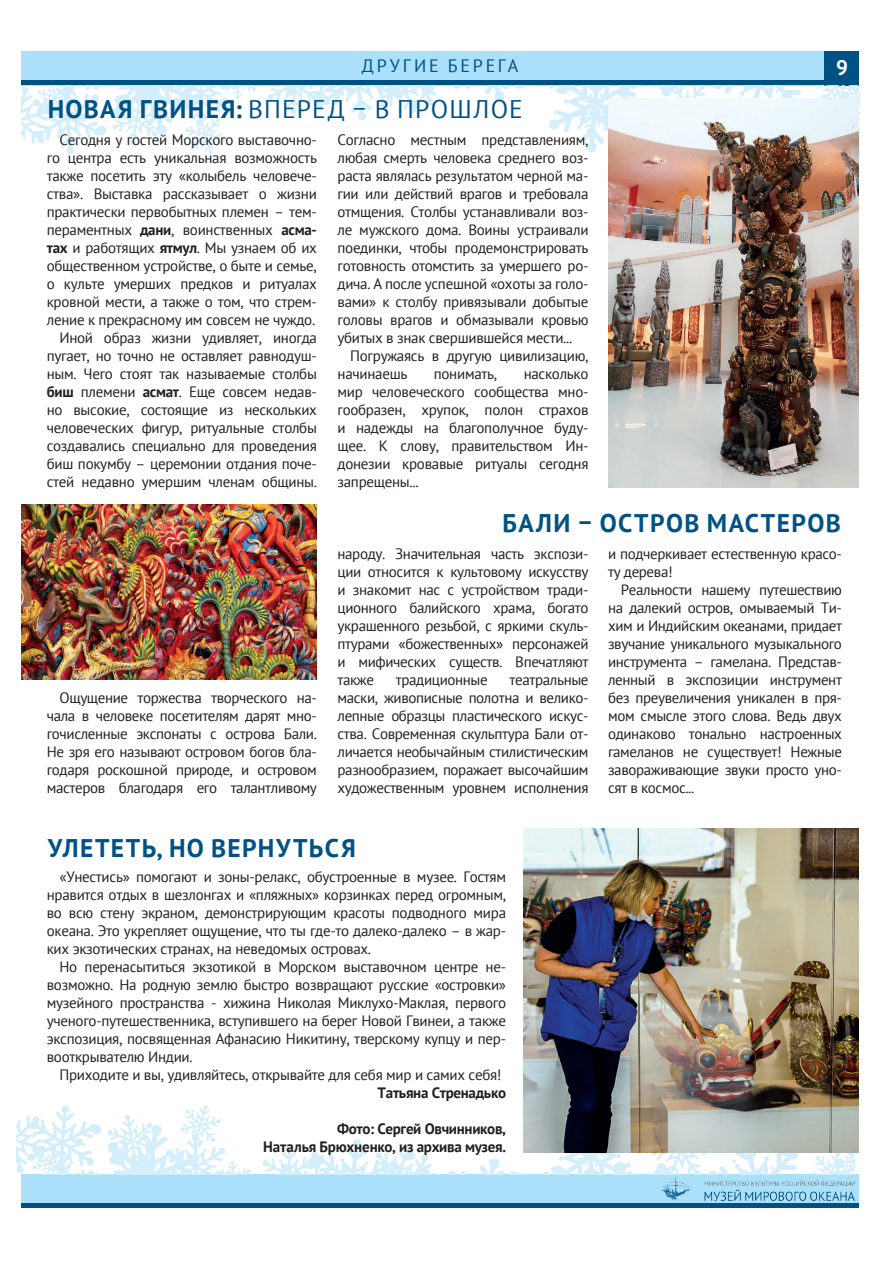
<style>
.page{position:relative;width:893px;height:1263px;background:#fff}
.page>*{position:absolute;margin:0;border:0;box-sizing:border-box;transform-origin:0 0}
.t1{font:700 25.5px "PT Sans";letter-spacing:.055em;color:#005285}
.t2{font:25.5px "PT Sans";letter-spacing:.045em;color:#005285}
.t3{font:700 21px "PT Sans";color:#fff}
.t4{font:18px "PT Sans";letter-spacing:.155em;color:#005285}
.t5{font:15px/18px "PT Sans";letter-spacing:-.02em;color:#231f20;text-align:justify}
.t6{font:700 15px "PT Sans";letter-spacing:-.02em;color:#231f20}
.s1{font-weight:700}
</style>
<div class="page">
<div style="left:21px;top:51px;width:838px;height:34px;background:#aae0f9"></div>
<div style="left:825px;top:51px;width:34px;height:34px;background:#005285"></div>
<hr style="left:21px;top:81px;width:838px;height:4px;background:#005285">
<div style="left:21px;top:1174px;width:838px;height:33px;background:#aae0f9"></div>
<hr style="left:21px;top:1203px;width:838px;height:4px;background:#005285">
<img style="left:661px;top:1177px;width:193px;height:23px">
<img style="left:21px;top:85px;width:838px;height:162px">
<img style="left:608px;top:98px;width:250px;height:389px">
<img style="left:17px;top:1105px;width:837px;height:69px">
<img style="left:21px;top:504px;width:296px;height:175px">
<img style="left:523px;top:828px;width:336px;height:324px">
<p class="t4" style="left:362px;top:54px;width:158px">ДРУГИЕ БЕРЕГА</p>
<h2 class="t3" style="left:836px;top:54px;width:13px">9</h2>
<p class="t2" style="left:48px;top:93px;width:477px"><span class="s1">НОВАЯ ГВИНЕЯ:</span> ВПЕРЕД – В ПРОШЛОЕ</p>
<p class="t5" style="left:47px;top:130px;width:272px;text-indent:13px">Сегодня у гостей Морского выставочно&shy;го центра есть уникальная возможность также посетить эту «колыбель человече&shy;ства». Выставка рассказывает о жизни практически первобытных племен – тем&shy;пераментных <span class="s1">дани</span>, воинственных <span class="s1">асма&shy;тах</span> и работящих <span class="s1">ятмул</span>. Мы узнаем об их общественном устройстве, о быте и семье, о культе умерших предков и ритуалах кровной мести, а также о том, что стрем&shy;ление к прекрасному им совсем не чуждо.</p>
<p class="t5" style="left:47px;top:328px;width:272px;text-indent:13px">Иной образ жизни удивляет, иногда пугает, но точно не оставляет равнодуш&shy;ным. Чего стоят так называемые столбы <span class="s1">биш</span> племени <span class="s1">асмат</span>. Еще совсем недав&shy;но высокие, состоящие из нескольких человеческих фигур, ритуальные столбы создавались специально для проведения биш покумбу – церемонии отдания поче&shy;стей недавно умершим членам общины.</p>
<p class="t5" style="left:338px;top:130px;width:252px">Согласно местным представлениям, любая смерть человека среднего воз&shy;раста являлась результатом черной ма&shy;гии или действий врагов и требовала отмщения. Столбы устанавливали воз&shy;ле мужского дома. Воины устраивали поединки, чтобы продемонстрировать готовность отомстить за умершего ро&shy;дича. А после успешной «охоты за голо&shy;вами» к столбу привязывали добытые головы врагов и обмазывали кровью убитых в знак свершившейся мести...</p>
<p class="t5" style="left:338px;top:346px;width:252px;text-indent:13px">Погружаясь в другую цивилизацию, начинаешь</p>
<p class="t5" style="left:338px;top:364px;width:252px;text-indent:186px">насколько мир человеческого сообщества мно&shy;гообразен, хрупок, полон страхов и надежды на благополучное буду&shy;щее. К слову, правительством Ин&shy;донезии кровавые ритуалы сегодня запрещены...</p>
<p class="t1" style="left:503px;top:506px;width:340px">БАЛИ – ОСТРОВ МАСТЕРОВ</p>
<p class="t5" style="left:434px;top:364px;width:65px">понимать,</p>
<p class="t5" style="left:47px;top:688px;width:272px;text-indent:13px">Ощущение торжества творческого на&shy;чала в человеке посетителям дарят мно&shy;гочисленные экспонаты с острова Бали.<br>Не зря его называют островом богов бла&shy;годаря роскошной природе, и островом мастеров благодаря его талантливому</p>
<p class="t5" style="left:338px;top:544px;width:252px">народу. Значительная часть экспози&shy;ции относится к культовому искусству и знакомит нас с устройством тради&shy;ционного балийского храма, богато украшенного резьбой, с яркими скуль&shy;птурами «божественных» персонажей и мифических существ. Впечатляют также</p>
<p class="t5" style="left:338px;top:670px;width:252px;text-indent:172px">театральные маски, живописные полотна и велико&shy;лепные образцы пластического искус&shy;ства. Современная скульптура Бали от&shy;личается необычайным стилистическим разнообразием, поражает высочайшим художественным уровнем исполнения</p>
<p class="t5" style="left:396px;top:670px;width:93px">традиционные</p>
<p class="t1" style="left:48px;top:831px;width:310px">УЛЕТЕТЬ, НО ВЕРНУТЬСЯ</p>
<p class="t5" style="left:47px;top:867px;width:461px;text-indent:13px">«Унестись» помогают и зоны-релакс, обустроенные в музее. Гостям нравится отдых в шезлонгах и «пляжных» корзинках перед огромным, во всю стену экраном, демонстрирующим красоты подводного мира океана. Это укрепляет ощущение, что ты где-то далеко-далеко – в жар&shy;ких экзотических странах, на неведомых островах.</p>
<p class="t5" style="left:47px;top:957px;width:461px;text-indent:13px">Но перенасытиться экзотикой в Морском выставочном центре не&shy;возможно. На родную землю быстро возвращают русские «островки» музейного пространства - хижина Николая Миклухо-Маклая, первого ученого-путешественника, вступившего на берег Новой Гвинеи, а также экспозиция, посвященная Афанасию Никитину, тверскому купцу и пер&shy;вооткрывателю Индии.</p>
<p class="t5" style="left:60px;top:1065px;width:444px">Приходите и вы, удивляйтесь, открывайте для себя мир и самих себя!</p>
<p class="t6" style="left:378px;top:1083px;width:130px">Татьяна Стренадько</p>
<p class="t6" style="left:337px;top:1119px;width:171px">Фото: Сергей Овчинников,</p>
<p class="t6" style="left:263px;top:1137px;width:244px">Наталья Брюхненко, из архива музея.</p>
<p class="t5" style="left:608px;top:544px;width:235px">и подчеркивает естественную красо&shy;ту дерева!</p>
<p class="t5" style="left:608px;top:580px;width:235px;text-indent:13px">Реальности нашему путешествию на далекий остров, омываемый Ти&shy;хим и Индийским океанами, придает звучание уникального музыкального инструмента – гамелана. Представ&shy;ленный в экспозиции инструмент без преувеличения уникален в пря&shy;мом смысле этого слова. Ведь двух одинаково тонально настроенных гамеланов не существует! Нежные завораживающие звуки просто уно&shy;сят в космос...</p>
</div>
